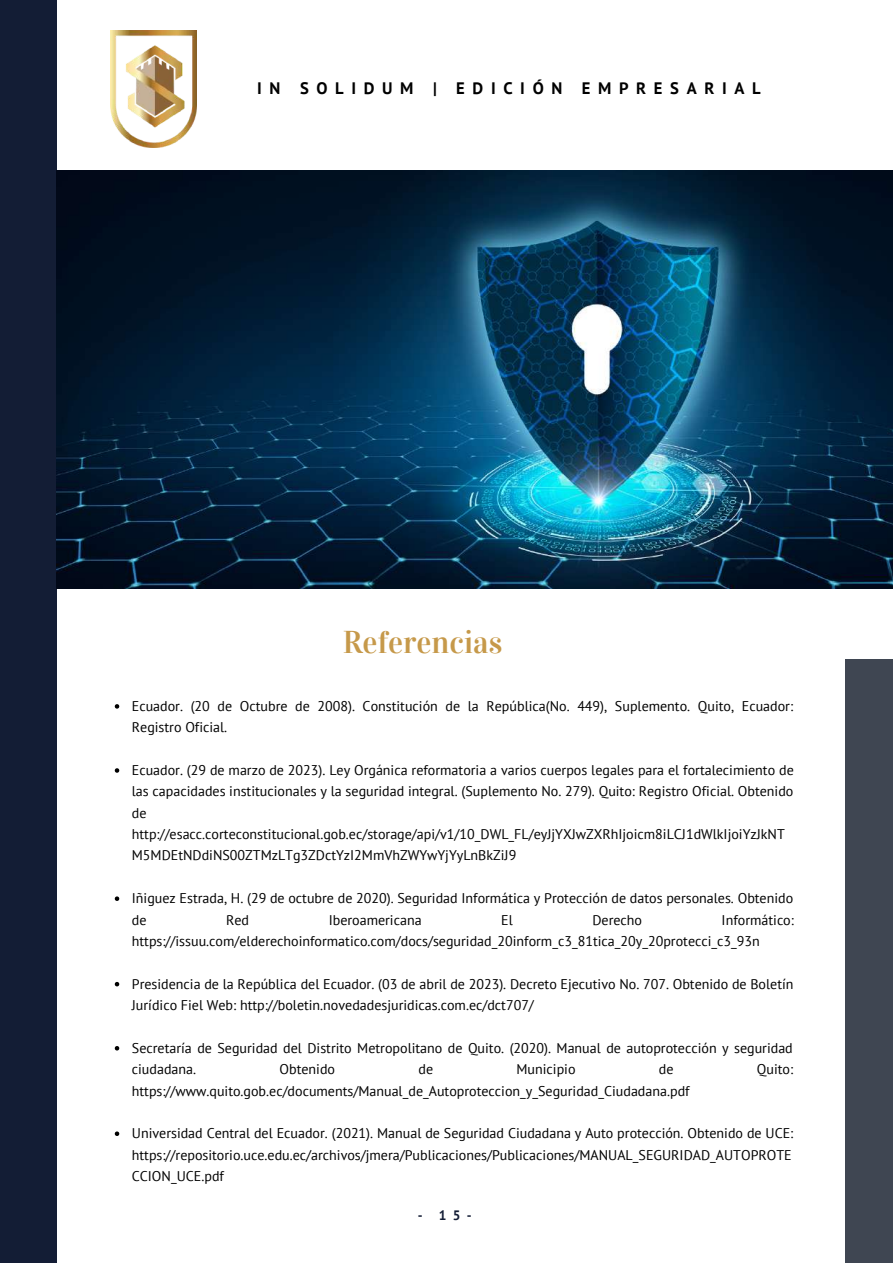
<style>
.page{position:relative;width:893px;height:1264px;background:#fff}
.page>*{position:absolute;margin:0;border:0;box-sizing:border-box;transform-origin:0 0}
.t1{font:31.5px "Vidaloka";color:#c6994a}
.t2{font:700 16.65px "PT Sans";letter-spacing:.46em;color:#000}
.t3{font:14.1px/21.3px "PT Sans";color:#000}
.t4{font:700 13.65px "PT Sans";color:#131d35}
</style>
<div class="page">
<div style="left:845px;top:659px;width:47px;height:603px;background:#3f4652"></div>
<div style="left:0;top:0;width:56px;height:1262px;background:#131d35"></div>
<img style="left:110px;top:31px;width:87px;height:116px">
<img style="left:57px;top:170px;width:835px;height:418px">
<svg style="left:115px;top:704px;width:4px;height:4px"></svg>
<svg style="left:115px;top:768px;width:4px;height:4px"></svg>
<svg style="left:115px;top:896px;width:4px;height:5px"></svg>
<svg style="left:115px;top:982px;width:4px;height:4px"></svg>
<svg style="left:115px;top:1046px;width:4px;height:4px"></svg>
<svg style="left:115px;top:1131px;width:4px;height:4px"></svg>
<p class="t2" style="left:257px;top:77px;width:505px">IN SOLIDUM | EDICIÓN EMPRESARIAL</p>
<h1 class="t1" style="left:343px;top:623px;width:161px">Referencias</h1>
<p class="t3" style="left:132px;top:695px;width:662px">Ecuador. (20 de Octubre de 2008). Constitución de la República(No. 449), Suplemento. Quito, Ecuador:<br>Registro Oficial.</p>
<p class="t3" style="left:132px;top:759px;width:663px">Ecuador. (29 de marzo de 2023). Ley Orgánica reformatoria a varios cuerpos legales para el fortalecimiento de las capacidades institucionales y la seguridad integral. (Suplemento No. 279). Quito: Registro Oficial. Obtenido de http://esacc.corteconstitucional.gob.ec/storage/api/v1/10_DWL_FL/eyJjYXJwZXRhIjoicm8iLCJ1dWlkIjoiYzJkNT M5MDEtNDdiNS00ZTMzLTg3ZDctYzI2MmVhZWYwYjYyLnBkZiJ9</p>
<p class="t3" style="left:132px;top:887px;width:662px">Iñiguez Estrada, H. (29 de octubre de 2020). Seguridad Informática y Protección de datos personales. Obtenido de</p>
<p class="t3" style="left:132px;top:908px;width:663px;text-indent:589px">Informático: https://issuu.com/elderechoinformatico.com/docs/seguridad_20inform_c3_81tica_20y_20protecci_c3_93n</p>
<p class="t3" style="left:132px;top:972px;width:663px">Presidencia de la República del Ecuador. (03 de abril de 2023). Decreto Ejecutivo No. 707. Obtenido de Boletín<br>Jurídico Fiel Web: http://boletin.novedadesjuridicas.com.ec/dct707/</p>
<p class="t3" style="left:132px;top:1036px;width:662px">Secretaría de Seguridad del Distrito Metropolitano de Quito. (2020). Manual de autoprotección y seguridad ciudadana.</p>
<p class="t3" style="left:226px;top:908px;width:25px">Red</p>
<p class="t3" style="left:328px;top:908px;width:94px">Iberoamericana</p>
<p class="t3" style="left:501px;top:908px;width:13px">El</p>
<p class="t3" style="left:592px;top:908px;width:51px">Derecho</p>
<p class="t3" style="left:279px;top:1058px;width:57px">Obtenido</p>
<p class="t3" style="left:418px;top:1058px;width:16px">de</p>
<p class="t3" style="left:516px;top:1058px;width:60px">Municipio</p>
<p class="t3" style="left:659px;top:1058px;width:16px">de</p>
<p class="t3" style="left:756px;top:1058px;width:38px">Quito:</p>
<p class="t3" style="left:132px;top:1079px;width:559px">https://www.quito.gob.ec/documents/Manual_de_Autoproteccion_y_Seguridad_Ciudadana.pdf</p>
<p class="t3" style="left:132px;top:1122px;width:663px;text-align:justify">Universidad Central del Ecuador. (2021). Manual de Seguridad Ciudadana y Auto protección. Obtenido de UCE: https://repositorio.uce.edu.ec/archivos/jmera/Publicaciones/Publicaciones/MANUAL_SEGURIDAD_AUTOPROTE CCION_UCE.pdf</p>
<p class="t4" style="left:418px;top:1206px;width:55px">- 15-</p>
</div>
